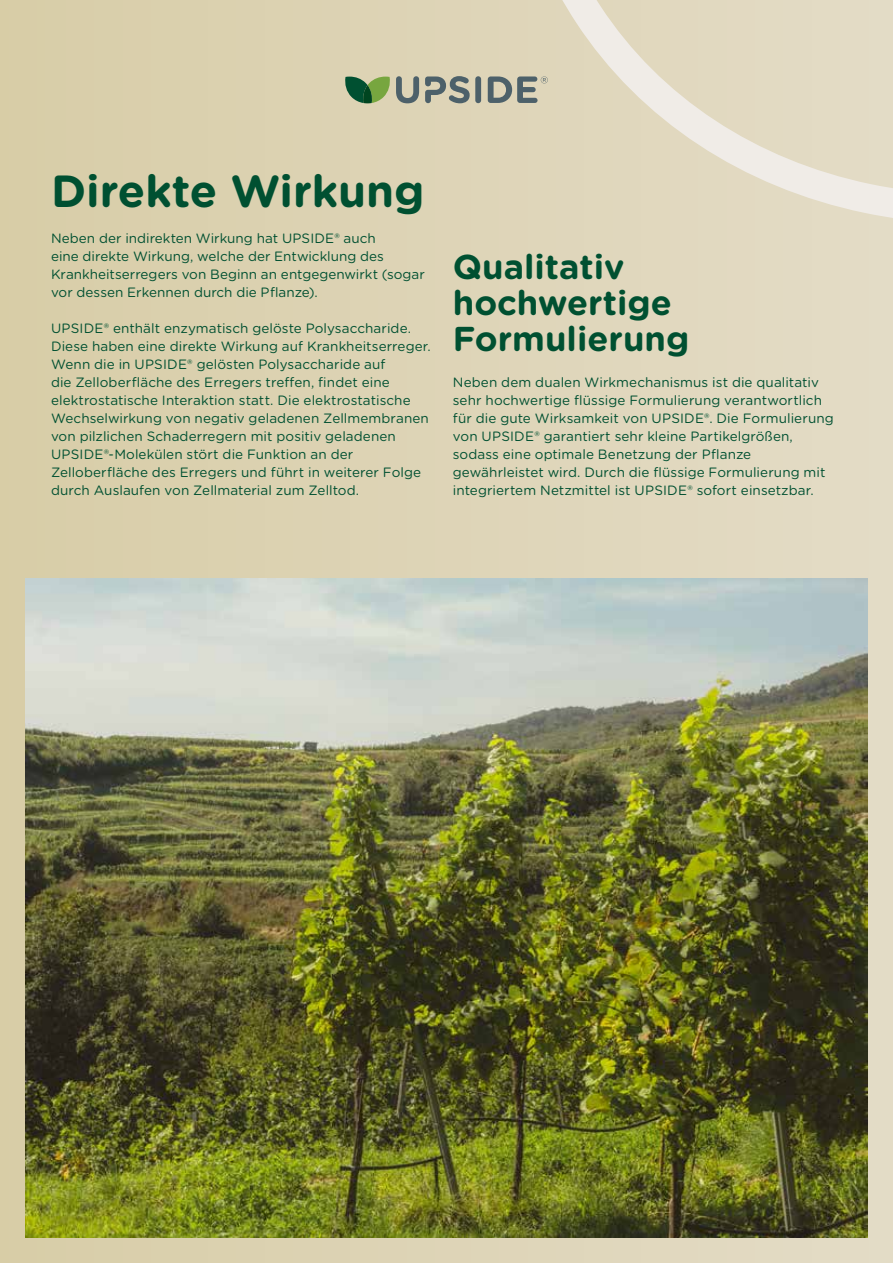
<style>
.page{position:relative;width:893px;height:1263px;background:#fff}
.page>*{position:absolute;margin:0;border:0;box-sizing:border-box;transform-origin:0 0}
.t1{font:700 45px "Gotham Rounded";color:#005031}
.t2{font:700 34.5px/36px "Gotham Rounded";color:#005031}
.t3{font:13.5px/18px "Gotham Rounded";letter-spacing:.005em;color:#005031}
</style>
<div class="page">
<div style="left:0;top:0;width:893px;height:1263px;background:linear-gradient(to right,#d8cda7,#e4dcc6)"></div>
<img style="left:26px;top:578px;width:841px;height:659px">
<svg style="left:496px;top:0;width:397px;height:239px;background:#e2dac4"></svg>
<div style="left:475px;top:76px;width:6px;height:27px;background:#4d616a;border-radius:3px"></div>
<svg style="left:425px;top:76px;width:45px;height:27px"></svg>
<svg style="left:488px;top:76px;width:60px;height:27px;background:#9a9f94"></svg>
<svg style="left:345px;top:76px;width:74px;height:27px;background:#79956f"></svg>
<h1 class="t1" style="left:51px;top:158px;width:375px">Direkte Wirkung</h1>
<p class="t3" style="left:51px;top:229px;width:375px">Neben der indirekten Wirkung hat UPSIDE® auch<br>eine direkte Wirkung, welche der Entwicklung des Krankheitserregers von Beginn an entgegenwirkt (sogar vor dessen Erkennen durch die Pflanze).</p>
<p class="t3" style="left:51px;top:319px;width:381px">UPSIDE® enthält enzymatisch gelöste Polysaccharide.<br>Diese haben eine direkte Wirkung auf Krankheitserreger.<br>Wenn die in UPSIDE® gelösten Polysaccharide auf<br>die Zelloberfläche des Erregers treffen, findet eine elektrostatische Interaktion statt. Die elektrostatische Wechselwirkung von negativ geladenen Zellmembranen von pilzlichen Schaderregern mit positiv geladenen UPSIDE®-Molekülen stört die Funktion an der Zelloberfläche des Erregers und führt in weiterer Folge durch Auslaufen von Zellmaterial zum Zelltod.</p>
<h2 class="t2" style="left:453px;top:247px;width:238px">Qualitativ hochwertige<br>Formulierung</h2>
<p class="t3" style="left:453px;top:373px;width:382px">Neben dem dualen Wirkmechanismus ist die qualitativ sehr hochwertige flüssige Formulierung verantwortlich für die gute Wirksamkeit von UPSIDE®. Die Formulierung von UPSIDE® garantiert sehr kleine Partikelgrößen, sodass eine optimale Benetzung der Pflanze gewährleistet wird. Durch die flüssige Formulierung mit integriertem Netzmittel ist UPSIDE® sofort einsetzbar.</p>
</div>
